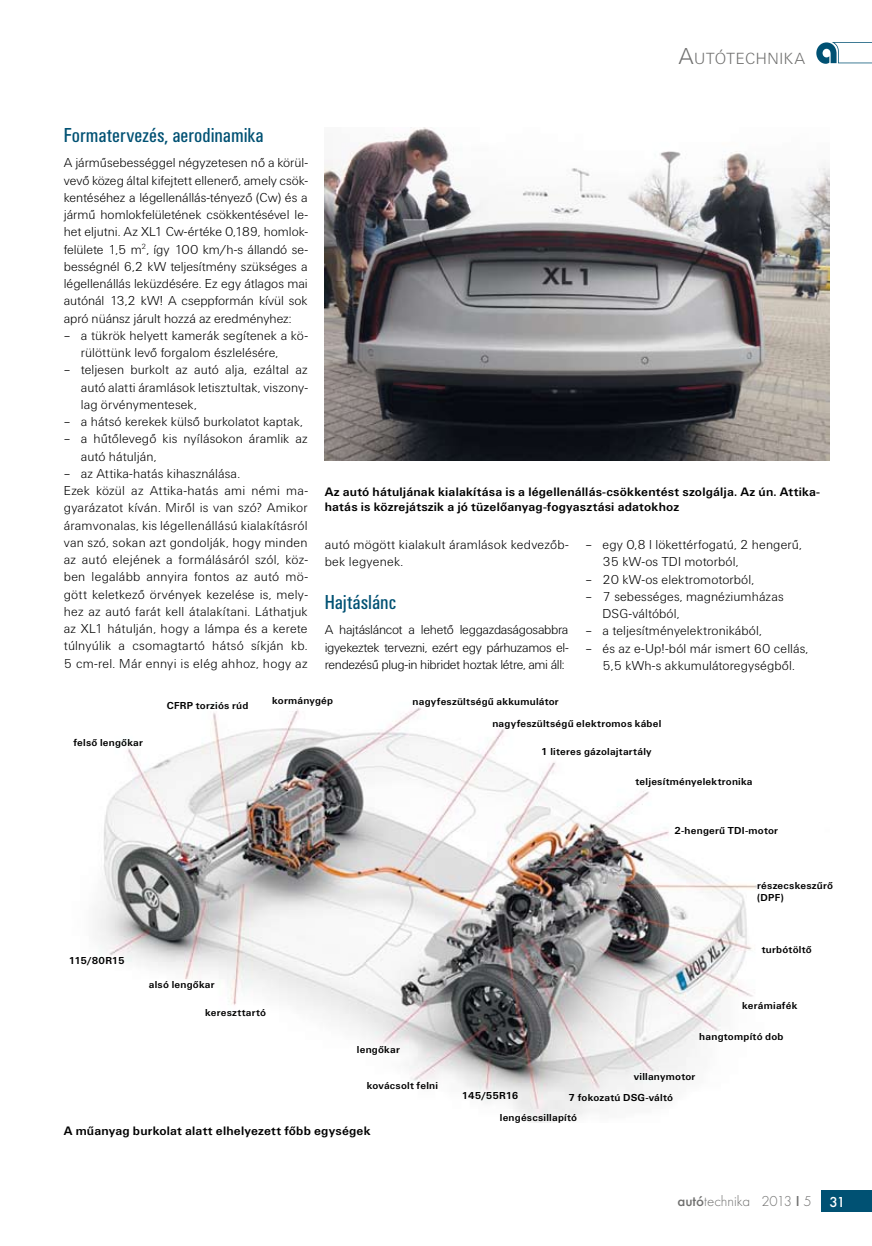
<style>
.page{position:relative;width:872px;height:1246px;background:#fff}
.page>*{position:absolute;margin:0;border:0;box-sizing:border-box;transform-origin:0 0}
.t1{font:21px "U001 Con";color:#005173}
.t2{font:16.8px "U001 Lig";letter-spacing:.04em;color:#70706f}
.t3{font:300 15px "Futura TOT";color:#70706f}
.t4{font:13.5px/17.2px "U001 Lig";letter-spacing:.01em;color:#000}
.t5{font:700 12.75px/15.3px "U001";letter-spacing:.015em;color:#000}
.t6{font:700 10.5px/21.3px "U001";letter-spacing:.02em;color:#000}
.t7{font:700 10.5px "U001";letter-spacing:-.01em;color:#000}
.t8{font:700 10.5px "U001";letter-spacing:-.035em;color:#000}
.s1{font-size:24px}
.s2{font-weight:500}
.s3{font-weight:500;color:#fff}
</style>
<div class="page">
<div style="left:821px;top:1191px;width:51px;height:21px;background:#005173"></div>
<svg style="left:816px;top:42px;width:56px;height:22px"></svg>
<img style="left:325px;top:128px;width:504px;height:333px">
<img style="left:97px;top:707px;width:661px;height:415px">
<p class="t2" style="left:678px;top:49px;width:128px"><span class="s1">A</span>UTÓTECHNIKA</p>
<p class="t1" style="left:64px;top:123px;width:202px">Formatervezés, aerodinamika</p>
<p class="t4" style="left:64px;top:154px;width:245px;text-align:justify">A járműsebességgel négyzetesen nő a körül&shy;vevő közeg által kifejtett ellenerő, amely csök&shy;kentéséhez a légellenállás-tényező (Cw) és a jármű homlokfelületének csökkentésével le&shy;het eljutni. Az XL1 Cw-értéke 0,189, homlok&shy;felülete 1,5 m<sup>2</sup>, így 100 km/h-s állandó se&shy;bességnél 6,2 kW teljesítmény szükséges a légellenállás leküzdésére. Ez egy átlagos mai autónál 13,2 kW! A cseppformán kívül sok apró nüánsz járult hozzá az eredményhez:</p>
<p class="t4" style="left:81px;top:327px;width:228px;text-indent:-17px">– a tükrök helyett kamerák segítenek a kö&shy;rülöttünk levő forgalom észlelésére,</p>
<p class="t4" style="left:81px;top:361px;width:228px;text-align:justify;text-indent:-17px">– teljesen burkolt az autó alja, ezáltal az autó alatti áramlások letisztultak, viszony&shy;lag örvénymentesek,</p>
<p class="t4" style="left:64px;top:413px;width:241px">– a hátsó kerekek külső burkolatot kaptak,</p>
<p class="t4" style="left:81px;top:430px;width:228px;text-indent:-17px">– a hűtőlevegő kis nyílásokon áramlik az autó hátulján,</p>
<p class="t4" style="left:64px;top:465px;width:245px">– az Attika-hatás kihasználása.<br>Ezek közül az Attika-hatás ami némi ma&shy;gyarázatot kíván. Miről is van szó? Amikor áramvonalas, kis légellenállású kialakításról van szó, sokan azt gondolják, hogy minden az autó elejének a formálásáról szól, köz&shy;ben legalább annyira fontos az autó mö&shy;gött keletkező örvények kezelése is, mely&shy;hez az autó farát kell átalakítani. Láthatjuk az XL1 hátulján, hogy a lámpa és a kerete túlnyúlik a csomagtartó hátsó síkján kb.<br>5 cm-rel. Már ennyi is elég ahhoz, hogy az</p>
<p class="t5" style="left:325px;top:484px;width:496px">Az autó hátuljának kialakítása is a légellenállás-csökkentést szolgálja. Az ún. Attika&shy;hatás is közrejátszik a jó tüzelőanyag-fogyasztási adatokhoz</p>
<p class="t4" style="left:325px;top:536px;width:245px">autó mögött kialakult áramlások kedvezőb&shy;bek legyenek.</p>
<p class="t1" style="left:325px;top:590px;width:73px">Hajtáslánc</p>
<p class="t4" style="left:325px;top:621px;width:245px;text-align:justify">A hajtásláncot a lehető leggazdaságosabbra igyekeztek tervezni, ezért egy párhuzamos el&shy;rendezésű plug-in hibridet hoztak létre, ami áll:</p>
<p class="t4" style="left:602px;top:536px;width:201px;text-indent:-17px">– egy 0,8 l lökettérfogatú, 2 hengerű,<br>35 kW-os TDI motorból,</p>
<p class="t4" style="left:585px;top:571px;width:170px">– 20 kW-os elektromotorból,</p>
<p class="t4" style="left:602px;top:588px;width:182px;text-indent:-17px">– 7 sebességes, magnéziumházas<br>DSG-váltóból,</p>
<p class="t4" style="left:585px;top:622px;width:178px">– a teljesítményelektronikából,</p>
<p class="t4" style="left:585px;top:640px;width:224px;text-align:center">– és az e-Up!-ból már ismert 60 cellás,<br>5,5 kWh-s akkumulátoregységből.</p>
<p class="t6" style="left:73px;top:732px;width:71px">felső lengőkar</p>
<p class="t8" style="left:69px;top:954px;width:57px">115/80R15</p>
<p class="t6" style="left:167px;top:695px;width:83px">CFRP torziós rúd</p>
<p class="t6" style="left:272px;top:690px;width:62px">kormánygép</p>
<p class="t6" style="left:492px;top:691px;width:171px;text-indent:-80px">nagyfeszültségű akkumulátor<br>nagyfeszültségű elektromos kábel</p>
<p class="t6" style="left:541px;top:741px;width:112px">1 literes gázolajtartály</p>
<p class="t6" style="left:635px;top:771px;width:119px">teljesítményelektronika</p>
<p class="t6" style="left:674px;top:819px;width:105px">2-hengerű TDI-motor</p>
<p class="t6" style="left:757px;top:879px;width:77px;line-height:12.6px">részecskeszűrő (DPF)</p>
<p class="t6" style="left:762px;top:938px;width:51px">turbótöltő</p>
<p class="t6" style="left:149px;top:974px;width:67px">alsó lengőkar</p>
<p class="t6" style="left:205px;top:1002px;width:63px">kereszttartó</p>
<p class="t6" style="left:357px;top:1039px;width:44px">lengőkar</p>
<p class="t6" style="left:367px;top:1074px;width:73px">kovácsolt felni</p>
<p class="t5" style="left:64px;top:1124px;width:308px">A műanyag burkolat alatt elhelyezett főbb egységek</p>
<p class="t6" style="left:742px;top:995px;width:57px">kerámiafék</p>
<p class="t6" style="left:699px;top:1026px;width:86px">hangtompító dob</p>
<p class="t6" style="left:634px;top:1066px;width:63px">villanymotor</p>
<p class="t6" style="left:568px;top:1087px;width:106px">7 fokozatú DSG-váltó</p>
<p class="t6" style="left:500px;top:1107px;width:79px">lengéscsillapító</p>
<p class="t7" style="left:462px;top:1089px;width:58px">145/55R16</p>
<p class="t3" style="left:677px;top:1193px;width:169px"><span class="s2">autó</span>technika 2013 <span class="s2">I</span> 5 <span class="s3">31</span></p>
</div>
